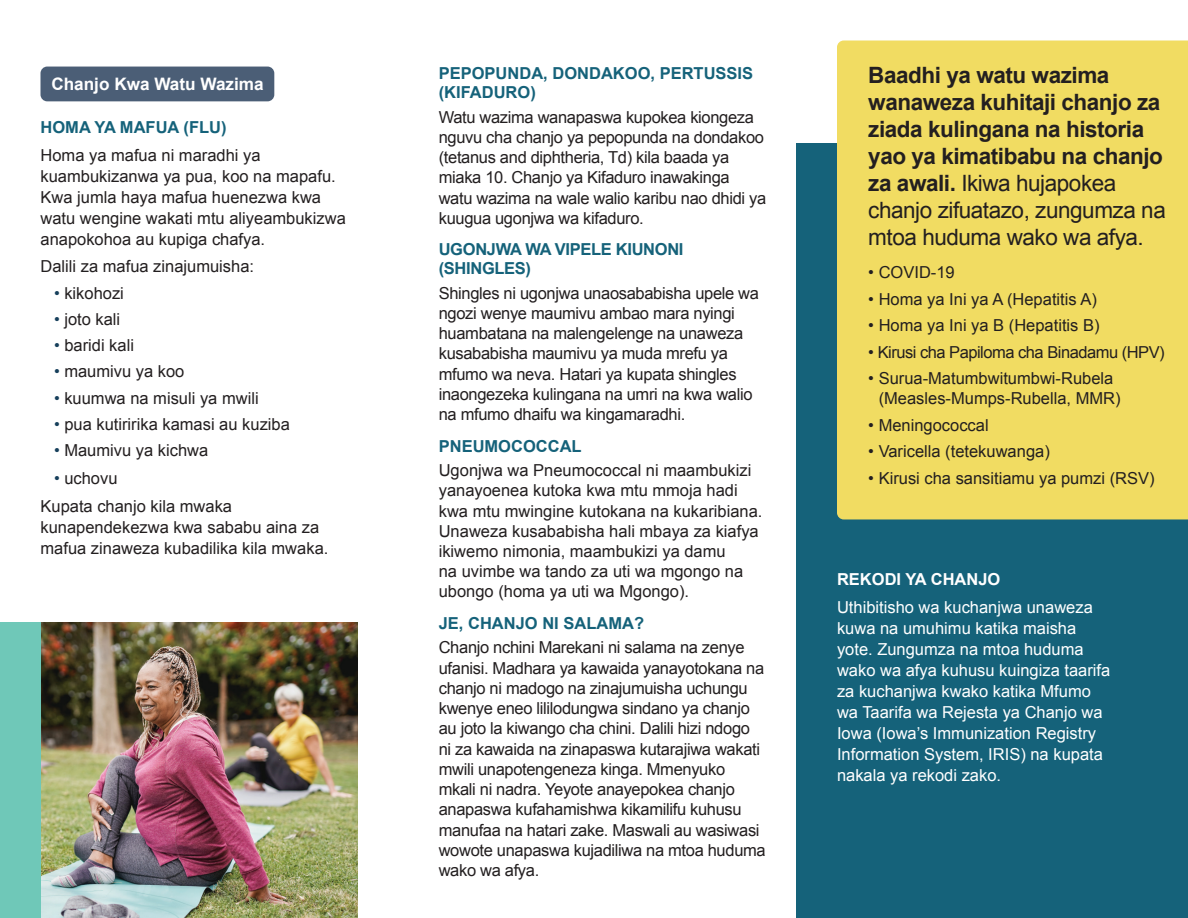
<style>
.page{position:relative;width:1188px;height:918px;background:#fff}
.page>*{position:absolute;margin:0;border:0;box-sizing:border-box;transform-origin:0 0}
.t1{font:700 22.5px/27px "Arial";letter-spacing:-.02em;color:#231f20}
.t2{font:700 17.1px "Arial";color:#fff}
.t3{font:16.5px/20.2px "Arial";letter-spacing:-.02em;color:#231f20}
.t4{font:16.5px/20.2px "Arial";color:#231f20}
.t5{font:16.5px/21px "Arial";color:#fff}
.t6{font:700 16.5px/19.5px "Arial";color:#15627a}
.t7{font:700 16.5px/18.8px "Arial";letter-spacing:-.02em;color:#15627a}
.t8{font:700 16.5px "Arial";color:#fff}
.s1{color:#163f5b}
.s2{font-weight:400}
</style>
<div class="page">
<div style="left:796px;top:143px;width:392px;height:775px;background:#15627a"></div>
<img style="left:40px;top:622px;width:318px;height:296px">
<div style="left:837px;top:40px;width:351px;height:479px;background:#f1dc62"></div>
<div style="left:0;top:622px;width:40px;height:296px;background:#6fc8b8"></div>
<div style="left:40px;top:67px;width:234px;height:34px;background:#4b5e76;border-radius:7px"></div>
<p class="t2" style="left:51px;top:75px;width:214px">Chanjo Kwa Watu Wazima</p>
<p class="t6" style="left:41px;top:117px;width:188px">HOMA YA MAFUA (FLU)</p>
<p class="t4" style="left:41px;top:144px;width:307px;line-height:21px">Homa ya mafua ni maradhi ya kuambukizanwa ya pua, koo na mapafu.<br>Kwa jumla haya mafua huenezwa kwa watu wengine wakati mtu aliyeambukizwa anapokohoa au kupiga chafya.</p>
<p class="t4" style="left:41px;top:257px;width:215px">Dalili za mafua zinajumuisha:</p>
<p class="t4" style="left:54px;top:283px;width:71px"><span class="s1">•</span> kikohozi</p>
<p class="t4" style="left:54px;top:309px;width:68px"><span class="s1">•</span> joto kali</p>
<p class="t4" style="left:54px;top:335px;width:82px"><span class="s1">•</span> baridi kali</p>
<p class="t4" style="left:54px;top:362px;width:132px"><span class="s1">•</span> maumivu ya koo</p>
<p class="t4" style="left:54px;top:388px;width:206px"><span class="s1">•</span> kuumwa na misuli ya mwili</p>
<p class="t4" style="left:54px;top:414px;width:237px"><span class="s1">•</span> pua kutiririka kamasi au kuziba</p>
<p class="t4" style="left:54px;top:440px;width:156px"><span class="s1">•</span> Maumivu ya kichwa</p>
<p class="t4" style="left:41px;top:464px;width:193px;line-height:27.8px;text-indent:13px"><span class="s1">•</span> uchovu<br>Kupata chanjo kila mwaka</p>
<p class="t4" style="left:41px;top:516px;width:289px;line-height:21px">kunapendekezwa kwa sababu aina za mafua zinaweza kubadilika kila mwaka.</p>
<p class="t6" style="left:439px;top:63px;width:316px">PEPOPUNDA, DONDAKOO, PERTUSSIS (KIFADURO)</p>
<p class="t3" style="left:439px;top:107px;width:329px">Watu wazima wanapaswa kupokea kiongeza nguvu cha chanjo ya pepopunda na dondakoo (tetanus and diphtheria, Td) kila baada ya miaka 10. Chanjo ya Kifaduro inawakinga watu wazima na wale walio karibu nao dhidi ya kuugua ugonjwa wa kifaduro.</p>
<p class="t7" style="left:439px;top:240px;width:246px">UGONJWA WA VIPELE KIUNONI (SHINGLES)</p>
<p class="t3" style="left:439px;top:283px;width:322px">Shingles ni ugonjwa unaosababisha upele wa ngozi wenye maumivu ambao mara nyingi huambatana na malengelenge na unaweza kusababisha maumivu ya muda mrefu ya mfumo wa neva. Hatari ya kupata shingles inaongezeka kulingana na umri na kwa walio na mfumo dhaifu wa kingamaradhi.</p>
<p class="t6" style="left:439px;top:436px;width:144px">PNEUMOCOCCAL</p>
<p class="t4" style="left:439px;top:460px;width:325px">Ugonjwa wa Pneumococcal ni maambukizi yanayoenea kutoka kwa mtu mmoja hadi kwa mtu mwingine kutokana na kukaribiana.<br>Unaweza kusababisha hali mbaya za kiafya ikiwemo nimonia, maambukizi ya damu<br>na uvimbe wa tando za uti wa mgongo na ubongo (homa ya uti wa Mgongo).</p>
<p class="t6" style="left:439px;top:614px;width:207px">JE, CHANJO NI SALAMA?</p>
<p class="t3" style="left:439px;top:638px;width:329px">Chanjo nchini Marekani ni salama na zenye ufanisi. Madhara ya kawaida yanayotokana na chanjo ni madogo na zinajumuisha uchungu kwenye eneo lililodungwa sindano ya chanjo au joto la kiwango cha chini. Dalili hizi ndogo ni za kawaida na zinapaswa kutarajiwa wakati mwili unapotengeneza kinga. Mmenyuko mkali ni nadra. Yeyote anayepokea chanjo anapaswa kufahamishwa kikamilifu kuhusu manufaa na hatari zake. Maswali au wasiwasi wowote unapaswa kujadiliwa na mtoa huduma wako wa afya.</p>
<h1 class="t1" style="left:868px;top:62px;width:299px">Baadhi ya watu wazima wanaweza kuhitaji chanjo za ziada kulingana na historia yao ya kimatibabu na chanjo za awali. <span class="s2">Ikiwa hujapokea chanjo zifuatazo, zungumza na mtoa huduma wako wa afya.</span></h1>
<p class="t3" style="left:868px;top:262px;width:88px">• COVID-19</p>
<p class="t4" style="left:868px;top:289px;width:230px">• Homa ya Ini ya A (Hepatitis A)</p>
<p class="t4" style="left:868px;top:315px;width:233px">• Homa ya Ini ya B (Hepatitis B)</p>
<p class="t3" style="left:868px;top:342px;width:298px">• Kirusi cha Papiloma cha Binadamu (HPV)</p>
<p class="t4" style="left:879px;top:369px;width:244px;line-height:19.8px;text-indent:-10px">• Surua-Matumbwitumbwi-Rubela (Measles-Mumps-Rubella, MMR)</p>
<p class="t4" style="left:868px;top:415px;width:122px">• Meningococcal</p>
<p class="t4" style="left:868px;top:441px;width:183px">• Varicella (tetekuwanga)</p>
<p class="t4" style="left:868px;top:468px;width:288px">• Kirusi cha sansitiamu ya pumzi (RSV)</p>
<p class="t8" style="left:837px;top:571px;width:165px">REKODI YA CHANJO</p>
<p class="t5" style="left:837px;top:597px;width:275px">Uthibitisho wa kuchanjwa unaweza kuwa na umuhimu katika maisha yote. Zungumza na mtoa huduma wako wa afya kuhusu kuingiza taarifa za kuchanjwa kwako katika Mfumo wa Taarifa wa Rejesta ya Chanjo wa<br>Iowa (Iowa’s Immunization Registry<br>Information System, IRIS) na kupata nakala ya rekodi zako.</p>
</div>
